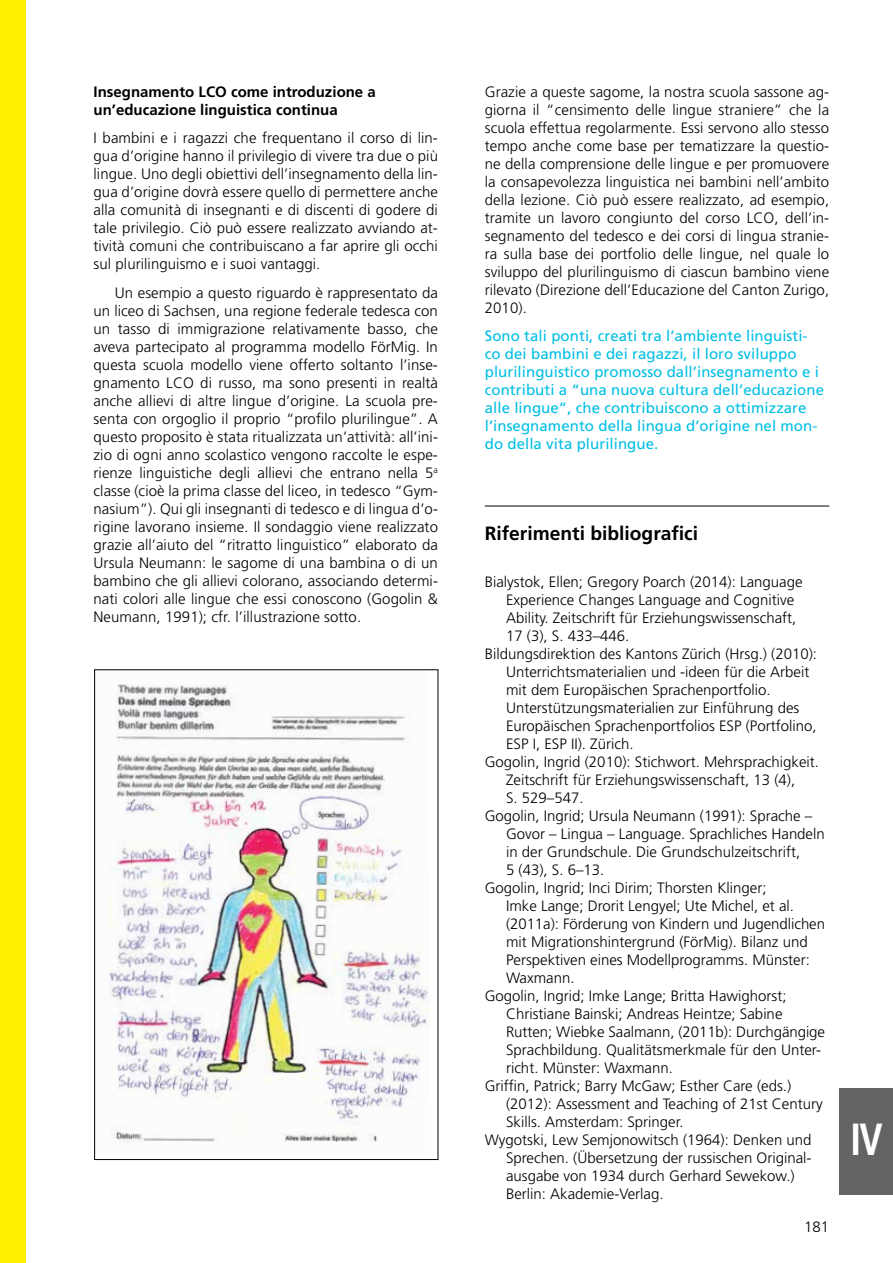
<style>
.page{position:relative;width:893px;height:1263px;background:#fff}
.page>*{position:absolute;margin:0;border:0;box-sizing:border-box;transform-origin:0 0}
.t1{font:700 condensed 45px "Frutiger";color:#fff;scale:.9 1}
.t2{font:700 19.2px "Frutiger";color:#000}
.t3{font:300 15px/18px "Frutiger";color:#000;text-align:justify}
.t4{font:15px/18px "Frutiger LT Pro";letter-spacing:.005em;color:#00bfe4}
.t5{font:700 15px/18px "Frutiger";color:#000}
</style>
<div class="page">
<div style="left:0;top:0;width:26px;height:1263px;background:#fff200"></div>
<hr style="left:485px;top:506px;width:344px;height:1px;background:#000">
<img style="left:109px;top:684px;width:319px;height:459px">
<div style="left:840px;top:1089px;width:53px;height:106px;background:#636466"></div>
<p class="t5" style="left:94px;top:82px;width:284px">Insegnamento LCO come introduzione a un’educazione linguistica continua</p>
<p class="t3" style="left:94px;top:129px;width:346px">I bambini e i ragazzi che frequentano il corso di lin&shy;gua d’origine hanno il privilegio di vivere tra due o più lingue. Uno degli obiettivi dell’insegnamento della lin&shy;gua d’origine dovrà essere quello di permettere anche alla comunità di insegnanti e di discenti di godere di tale privilegio. Ciò può essere realizzato avviando at&shy;tività comuni che contribuiscano a far aprire gli occhi sul plurilinguismo e i suoi vantaggi.</p>
<p class="t3" style="left:94px;top:284px;width:346px;text-indent:21px">Un esempio a questo riguardo è rappresentato da un liceo di Sachsen, una regione federale tedesca con un tasso di immigrazione relativamente basso, che aveva partecipato al programma modello FörMig. In questa scuola modello viene offerto soltanto l’inse&shy;gnamento LCO di russo, ma sono presenti in realtà anche allievi di altre lingue d’origine. La scuola pre&shy;senta con orgoglio il proprio “profilo plurilingue”. A questo proposito è stata ritualizzata un’attività: all’ini&shy;zio di ogni anno scolastico vengono raccolte le espe&shy;rienze linguistiche degli allievi che entrano nella 5<sup>a </sup>classe (cioè la prima classe del liceo, in tedesco “Gym&shy;nasium”). Qui gli insegnanti di tedesco e di lingua d’o&shy;rigine lavorano insieme. Il sondaggio viene realizzato grazie all’aiuto del “ritratto linguistico” elaborato da Ursula Neumann: le sagome di una bambina o di un bambino che gli allievi colorano, associando determi&shy;nati colori alle lingue che essi conoscono (Gogolin &amp; Neumann, 1991); cfr. l’illustrazione sotto.</p>
<p class="t3" style="left:485px;top:83px;width:346px">Grazie a queste sagome, la nostra scuola sassone ag&shy;giorna il “censimento delle lingue straniere” che la scuola effettua regolarmente. Essi servono allo stesso tempo anche come base per tematizzare la questio&shy;ne della comprensione delle lingue e per promuovere la consapevolezza linguistica nei bambini nell’ambito della lezione. Ciò può essere realizzato, ad esempio, tramite un lavoro congiunto del corso LCO, dell’in&shy;segnamento del tedesco e dei corsi di lingua stranie&shy;ra sulla base dei portfolio delle lingue, nel quale lo sviluppo del plurilinguismo di ciascun bambino viene rilevato (Direzione dell’Educazione del Canton Zurigo, 2010).</p>
<p class="t4" style="left:485px;top:327px;width:341px">Sono tali ponti, creati tra l’ambiente linguisti&shy;co dei bambini e dei ragazzi, il loro sviluppo plurilinguistico promosso dall’insegnamento e i contributi a “una nuova cultura dell’educazione alle lingue”, che contribuiscono a ottimizzare l’insegnamento della lingua d’origine nel mon&shy;do della vita plurilingue.</p>
<p class="t2" style="left:485px;top:522px;width:215px">Riferimenti bibliografici</p>
<p class="t3" style="left:485px;top:573px;width:319px">Bialystok, Ellen; Gregory Poarch (2014): Language</p>
<p class="t3" style="left:506px;top:591px;width:290px">Experience Changes Language and Cognitive</p>
<p class="t3" style="left:506px;top:609px;width:292px">Ability. Zeitschrift für Erziehungswissenschaft,</p>
<p class="t3" style="left:506px;top:627px;width:125px">17 (3), S. 433–446.</p>
<p class="t3" style="left:485px;top:645px;width:334px">Bildungsdirektion des Kantons Zürich (Hrsg.) (2010):</p>
<p class="t3" style="left:506px;top:663px;width:305px">Unterrichtsmaterialien und -ideen für die Arbeit</p>
<p class="t3" style="left:506px;top:681px;width:266px">mit dem Europäischen Sprachenportfolio.</p>
<p class="t3" style="left:506px;top:699px;width:295px">Unterstützungsmaterialien zur Einführung des</p>
<p class="t3" style="left:506px;top:717px;width:312px">Europäischen Sprachenportfolios ESP (Portfolino,</p>
<p class="t3" style="left:506px;top:735px;width:129px">ESP I, ESP II). Zürich.</p>
<p class="t3" style="left:485px;top:753px;width:336px">Gogolin, Ingrid (2010): Stichwort. Mehrsprachigkeit.</p>
<p class="t3" style="left:506px;top:771px;width:291px">Zeitschrift für Erziehungswissenschaft, 13 (4),</p>
<p class="t3" style="left:506px;top:789px;width:79px">S. 529–547.</p>
<p class="t3" style="left:485px;top:807px;width:329px">Gogolin, Ingrid; Ursula Neumann (1991): Sprache –</p>
<p class="t3" style="left:506px;top:825px;width:320px">Govor – Lingua – Language. Sprachliches Handeln</p>
<p class="t3" style="left:506px;top:843px;width:296px">in der Grundschule. Die Grundschulzeitschrift,</p>
<p class="t3" style="left:506px;top:861px;width:100px">5 (43), S. 6–13.</p>
<p class="t3" style="left:485px;top:879px;width:283px">Gogolin, Ingrid; Inci Dirim; Thorsten Klinger;</p>
<p class="t3" style="left:506px;top:897px;width:290px">Imke Lange; Drorit Lengyel; Ute Michel, et al.</p>
<p class="t3" style="left:506px;top:915px;width:321px">(2011a): Förderung von Kindern und Jugendlichen</p>
<p class="t3" style="left:506px;top:933px;width:303px">mit Migrationshintergrund (FörMig). Bilanz und</p>
<p class="t3" style="left:506px;top:951px;width:305px">Perspektiven eines Modellprogramms. Münster:</p>
<p class="t3" style="left:506px;top:969px;width:70px">Waxmann.</p>
<p class="t3" style="left:485px;top:987px;width:303px">Gogolin, Ingrid; Imke Lange; Britta Hawighorst;</p>
<p class="t3" style="left:506px;top:1005px;width:278px">Christiane Bainski; Andreas Heintze; Sabine</p>
<p class="t3" style="left:506px;top:1023px;width:320px">Rutten; Wiebke Saalmann, (2011b): Durchgängige</p>
<p class="t3" style="left:506px;top:1041px;width:317px">Sprachbildung. Qualitätsmerkmale für den Unter-</p>
<p class="t3" style="left:506px;top:1059px;width:168px">richt. Münster: Waxmann.</p>
<p class="t3" style="left:485px;top:1077px;width:308px">Griffin, Patrick; Barry McGaw; Esther Care (eds.)</p>
<p class="t3" style="left:506px;top:1095px;width:318px">(2012): Assessment and Teaching of 21st Century</p>
<p class="t3" style="left:506px;top:1113px;width:179px">Skills. Amsterdam: Springer.</p>
<p class="t3" style="left:485px;top:1131px;width:328px">Wygotski, Lew Semjonowitsch (1964): Denken und</p>
<p class="t3" style="left:506px;top:1149px;width:307px">Sprechen. (Übersetzung der russischen Original-</p>
<p class="t3" style="left:506px;top:1167px;width:290px">ausgabe von 1934 durch Gerhard Sewekow.)</p>
<p class="t3" style="left:506px;top:1185px;width:159px">Berlin: Akademie-Verlag.</p>
<p class="t3" style="left:804px;top:1218px;width:27px">181</p>
<h1 class="t1" style="left:850px;top:1113px;width:38px">IV</h1>
</div>
